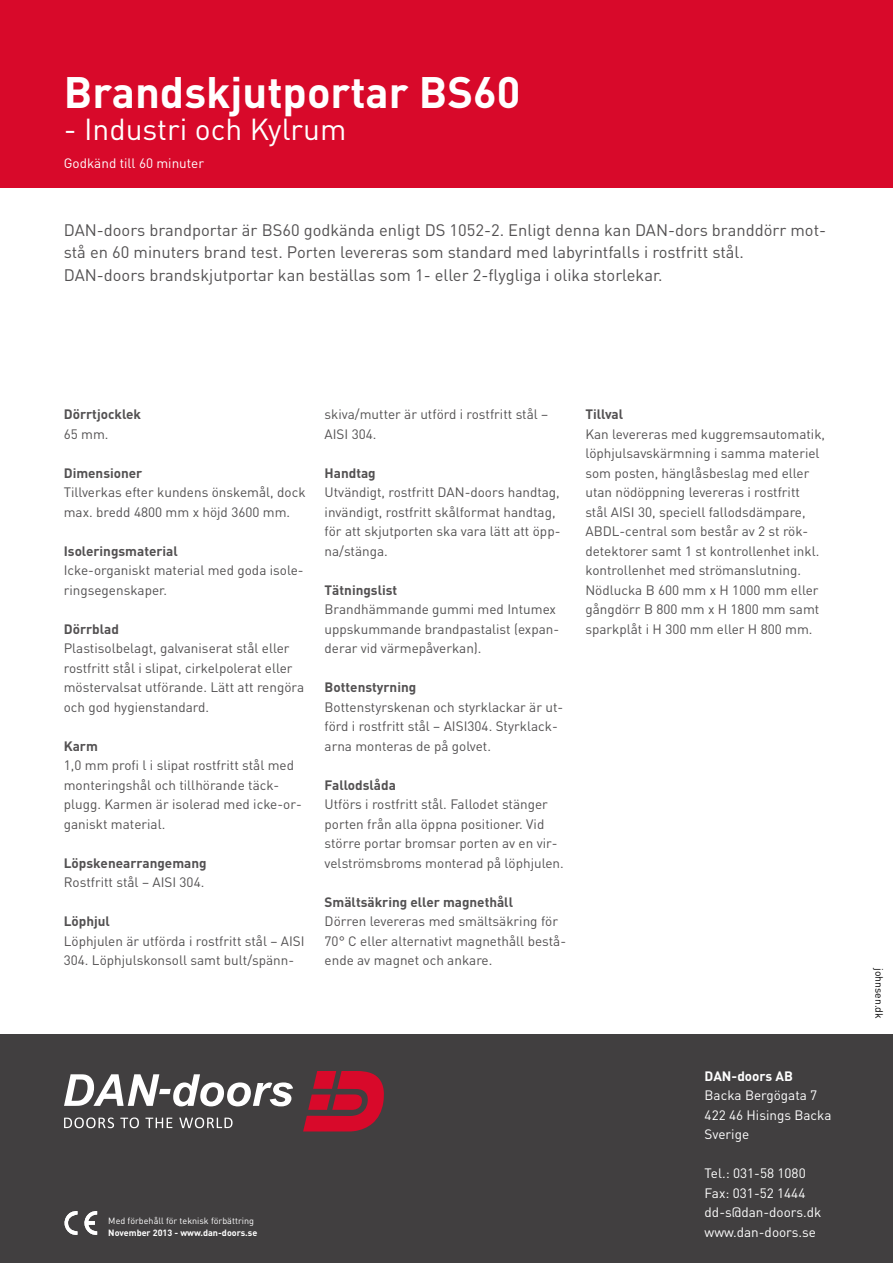
<style>
.page{position:relative;width:893px;height:1263px;background:#fff}
.page>*{position:absolute;margin:0;border:0;box-sizing:border-box;transform-origin:0 0}
.t1{font:700 43.5px "DIN";color:#fff}
.t2{font:30px "DIN";color:#fff}
.t3{font:16.5px/22.5px "DIN";color:#535152}
.t4{font:13.5px/19.5px "DIN";color:#535152}
.t5{font:700 13.5px "DIN";color:#535152}
.t6{font:13.5px/19.5px "DIN";color:#fff}
.t7{font:700 13.5px "DIN";color:#fff}
.t8{font:10.5px "DIN";color:#000}
.t9{font:9px "DIN";color:#fff}
.t10{font:700 9px "DIN";color:#fff}
</style>
<div class="page">
<div style="left:0;top:0;width:893px;height:187px;background:#d8092a"></div>
<div style="left:0;top:1034px;width:893px;height:229px;background:#413f40"></div>
<svg style="left:303px;top:1071px;width:81px;height:60px"></svg>
<svg style="left:64px;top:1074px;width:229px;height:32px"></svg>
<svg style="left:64px;top:1117px;width:50px;height:11px"></svg>
<svg style="left:120px;top:1117px;width:19px;height:11px"></svg>
<svg style="left:145px;top:1117px;width:27px;height:11px"></svg>
<svg style="left:179px;top:1117px;width:54px;height:11px"></svg>
<svg style="left:64px;top:1211px;width:33px;height:24px"></svg>
<h1 class="t1" style="left:64px;top:64px;width:458px">Brandskjutportar BS60</h1>
<h2 class="t2" style="left:64px;top:110px;width:284px">- Industri och Kylrum</h2>
<p class="t6" style="left:64px;top:153px;width:142px">Godkänd till 60 minuter</p>
<p class="t3" style="left:64px;top:218px;width:764px">DAN-doors brandportar är BS60 godkända enligt DS 1052-2. Enligt denna kan DAN-dors branddörr mot&shy;stå en 60 minuters brand test. Porten levereras som standard med labyrintfalls i rostfritt stål.<br>DAN-doors brandskjutportar kan beställas som 1- eller 2-flygliga i olika storlekar.</p>
<p class="t5" style="left:64px;top:406px;width:79px">Dörrtjocklek</p>
<p class="t4" style="left:64px;top:424px;width:46px">65 mm.</p>
<p class="t5" style="left:64px;top:464px;width:80px">Dimensioner</p>
<p class="t4" style="left:64px;top:483px;width:243px">Tillverkas efter kundens önskemål, dock max. bredd 4800 mm x höjd 3600 mm.</p>
<p class="t5" style="left:64px;top:542px;width:116px">Isoleringsmaterial</p>
<p class="t4" style="left:64px;top:561px;width:241px">Icke-organiskt material med goda isole&shy;ringsegenskaper.</p>
<p class="t5" style="left:64px;top:620px;width:57px">Dörrblad</p>
<p class="t4" style="left:64px;top:639px;width:242px">Plastisolbelagt, galvaniserat stål eller rostfritt stål i slipat, cirkelpolerat eller möstervalsat utförande. Lätt att rengöra och god hygienstandard.</p>
<p class="t5" style="left:64px;top:737px;width:36px">Karm</p>
<p class="t4" style="left:64px;top:755px;width:239px">1,0 mm profi l i slipat rostfritt stål med monteringshål och tillhörande täck&shy;plugg. Karmen är isolerad med icke-or&shy;ganiskt material.</p>
<p class="t5" style="left:64px;top:854px;width:144px">Löpskenearrangemang</p>
<p class="t4" style="left:64px;top:872px;width:142px">Rostfritt stål – AISI 304.</p>
<p class="t5" style="left:64px;top:913px;width:48px">Löphjul</p>
<p class="t4" style="left:64px;top:931px;width:242px">Löphjulen är utförda i rostfritt stål – AISI<br>304. Löphjulskonsoll samt bult/spänn-</p>
<p class="t4" style="left:325px;top:404px;width:225px">skiva/mutter är utförd i rostfritt stål –<br>AISI 304.</p>
<p class="t5" style="left:325px;top:464px;width:53px">Handtag</p>
<p class="t4" style="left:325px;top:482px;width:237px">Utvändigt, rostfritt DAN-doors handtag, invändigt, rostfritt skålformat handtag, för att skjutporten ska vara lätt att öpp&shy;na/stänga.</p>
<p class="t5" style="left:325px;top:581px;width:74px">Tätningslist</p>
<p class="t4" style="left:325px;top:599px;width:236px">Brandhämmande gummi med Intumex uppskummande brandpastalist (expan&shy;derar vid värmepåverkan).</p>
<p class="t5" style="left:325px;top:678px;width:93px">Bottenstyrning</p>
<p class="t4" style="left:325px;top:697px;width:240px">Bottenstyrskenan och styrklackar är ut&shy;förd i rostfritt stål – AISI304. Styrklack&shy;arna monteras de på golvet.</p>
<p class="t5" style="left:325px;top:776px;width:73px">Fallodslåda</p>
<p class="t4" style="left:325px;top:794px;width:241px">Utförs i rostfritt stål. Fallodet stänger porten från alla öppna positioner. Vid större portar bromsar porten av en vir&shy;velströmsbroms monterad på löphjulen.</p>
<p class="t5" style="left:325px;top:893px;width:190px">Smältsäkring eller magnethåll</p>
<p class="t4" style="left:325px;top:911px;width:243px">Dörren levereras med smältsäkring för<br>70° C eller alternativt magnethåll bestå&shy;ende av magnet och ankare.</p>
<p class="t5" style="left:585px;top:406px;width:39px">Tillval</p>
<p class="t4" style="left:585px;top:424px;width:241px">Kan levereras med kuggremsautomatik, löphjulsavskärmning i samma materiel som posten, hänglåsbeslag med eller utan nödöppning levereras i rostfritt stål AISI 30, speciell fallodsdämpare, ABDL-central som består av 2 st rök&shy;detektorer samt 1 st kontrollenhet inkl. kontrollenhet med strömanslutning.<br>Nödlucka B 600 mm x H 1000 mm eller gångdörr B 800 mm x H 1800 mm samt sparkplåt i H 300 mm eller H 800 mm.</p>
<p class="t9" style="left:108px;top:1215px;width:147px">Med förbehåll för teknisk förbättring</p>
<p class="t10" style="left:108px;top:1226px;width:150px">November 2013 - www.dan-doors.se</p>
<p class="t7" style="left:705px;top:1067px;width:90px">DAN-doors AB</p>
<p class="t6" style="left:705px;top:1085px;width:128px">Backa Bergögata 7<br>422 46 Hisings Backa<br>Sverige</p>
<p class="t6" style="left:705px;top:1163px;width:118px">Tel.: 031-58 1080<br>Fax: 031-52 1444 dd-s@dan-doors.dk www.dan-doors.se</p>
<p class="t8" style="left:886px;top:968px;width:52px;rotate:90deg">johnsen.dk</p>
</div>
